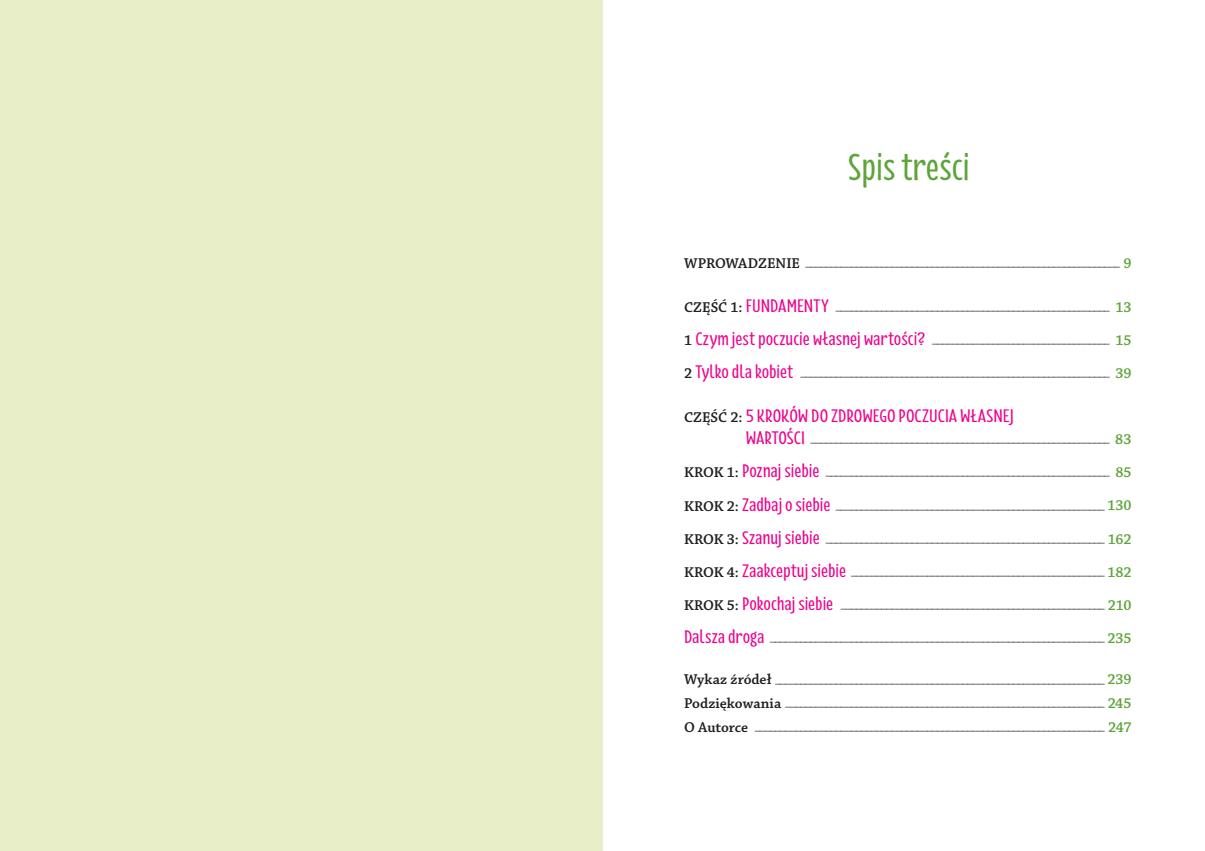
<style>
.page{position:relative;width:1205px;height:851px;background:#fff}
.page>*{position:absolute;margin:0;border:0;box-sizing:border-box;transform-origin:0 0}
.t1{font:500 38.75px "Florence";color:#5da439;scale:1.2 1}
.t2{font:500 18.75px "Florence";color:#ed028c;scale:1.3 1}
.t3{font:11.25px/23.5px "Chaparral Pro";color:#231f20;text-align:justify}
.s1{font-weight:600;font-size:15px}
.s2{font-weight:600;font-size:15px;color:#5da439}
.s3{font-family:"Florence";font-weight:500;font-size:18.75px;color:#ed028c}
.s4{font-family:"Chaparral Pro";font-weight:600;font-size:15px;color:#231f20}
</style>
<div class="page">
<div style="left:0;top:0;width:602px;height:850px;background:#e8eec8"></div>
<h1 class="t1" style="left:848px;top:147px;width:103px">Spis treści</h1>
<p class="t3" style="left:684px;top:251px;width:449px"><span class="s1">WPROWADZENIE</span> ______________________________________________________________ <span class="s2">9</span></p>
<p class="t3" style="left:684px;top:294px;width:449px"><span class="s1">CZĘŚĆ 1:</span> <span class="s3">FUNDAMENTY</span> ______________________________________________________ <span class="s2">13</span></p>
<p class="t3" style="left:684px;top:327px;width:449px"><span class="s1">1</span> <span class="s3">Czym jest poczucie własnej wartości?</span> ___________________________________ <span class="s2">15</span></p>
<p class="t3" style="left:684px;top:361px;width:449px"><span class="s1">2</span> <span class="s3">Tylko dla kobiet</span> _____________________________________________________________ <span class="s2">39</span></p>
<h2 class="t2" style="left:684px;top:405px;width:255px"><span class="s4">CZĘŚĆ 2:</span> 5 KROKÓW DO ZDROWEGO POCZUCIA WŁASNEJ</h2>
<p class="t3" style="left:746px;top:427px;width:387px"><span class="s3">WARTOŚCI</span> ___________________________________________________________ <span class="s2">83</span></p>
<p class="t3" style="left:684px;top:460px;width:449px"><span class="s1">KROK 1:</span> <span class="s3">Poznaj siebie</span> ________________________________________________________ <span class="s2">85</span></p>
<p class="t3" style="left:684px;top:493px;width:449px"><span class="s1">KROK 2:</span> <span class="s3">Zadbaj o siebie</span> _____________________________________________________ <span class="s2">130</span></p>
<p class="t3" style="left:684px;top:526px;width:449px"><span class="s1">KROK 3:</span> <span class="s3">Szanuj siebie</span> _______________________________________________________ <span class="s2">162</span></p>
<p class="t3" style="left:684px;top:559px;width:449px"><span class="s1">KROK 4:</span> <span class="s3">Zaakceptuj siebie</span> __________________________________________________ <span class="s2">182</span></p>
<p class="t3" style="left:684px;top:592px;width:449px"><span class="s1">KROK 5:</span> <span class="s3">Pokochaj siebie</span> ____________________________________________________ <span class="s2">210</span></p>
<p class="t3" style="left:684px;top:626px;width:449px"><span class="s3">Dalsza droga</span> __________________________________________________________________ <span class="s2">235</span></p>
<p class="t3" style="left:684px;top:667px;width:449px"><span class="s1">Wykaz źródeł</span> _________________________________________________________________ <span class="s2">239<br></span><span class="s1">Podziękowania</span> _______________________________________________________________ <span class="s2">245<br></span><span class="s1">O Autorce</span> _____________________________________________________________________ <span class="s2">247</span></p>
</div>
